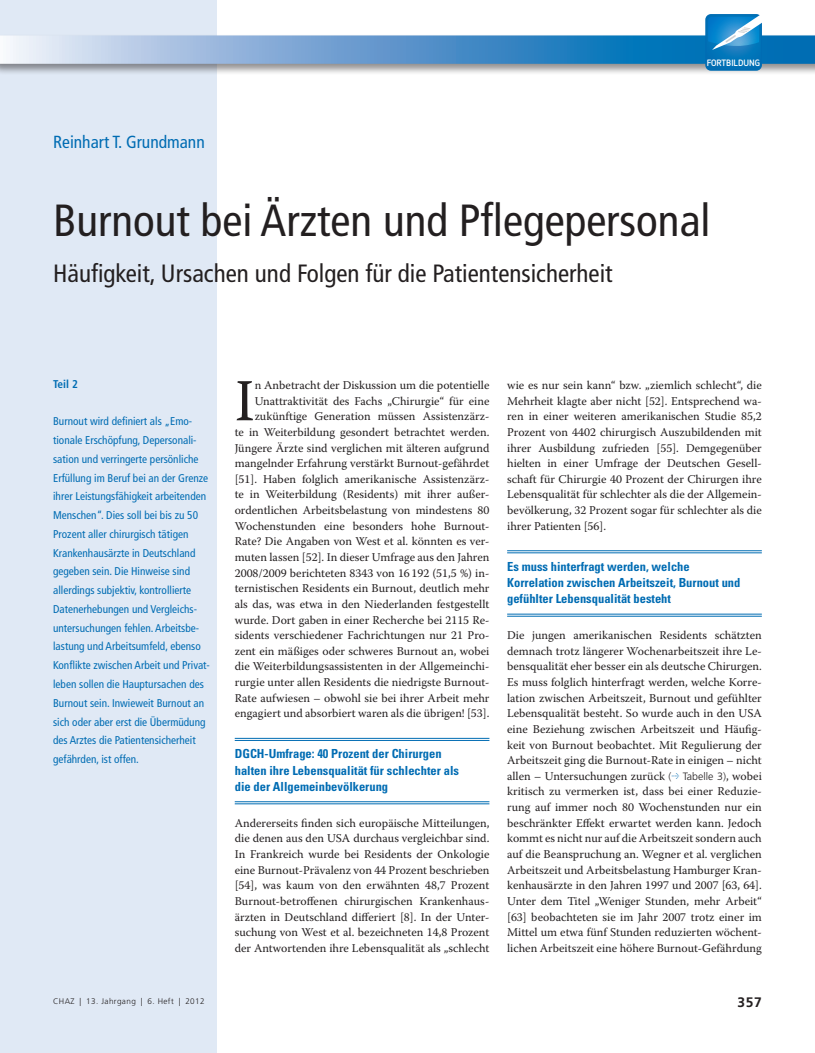
<style>
.page{position:relative;width:815px;height:1053px;background:#fff}
.page>*{position:absolute;margin:0;border:0;box-sizing:border-box;transform-origin:0 0}
.Grundschrift___Init{font:59.25px "Warnock Pro";color:#231f20}
.Headline1{font:condensed 45px "Frutiger LT Std";color:#231f20}
.Headline2{font:condensed 25px "Frutiger LT Std";color:#231f20}
.Autoren{font:condensed 17.5px "Frutiger LT Std";color:#006cb3}
.t1{font:700 13.75px "Frutiger LT Std";color:#231f20}
.Überschrift{font:700 condensed 12.5px/16.2px "Univers LT Std";color:#006cb3}
.Grundschrift{font:11.88px/15.6px "Warnock Pro";color:#231f20;text-align:justify}
.Grundschrift___Init-2{font:11.88px/15.6px "Warnock Pro";color:#231f20;text-align:right}
.Randspalte{font:condensed 11.25px/18.8px "Frutiger LT Std";color:#006cb3}
.Randspalte-2{font:700 condensed 11.25px "Frutiger LT Std";color:#006cb3}
.t2{font:700 9.25px "Netto OT";color:#fff}
.t3{font:300 8.12px "Frutiger LT Std";letter-spacing:.05em;color:#231f20}
.s1{font-family:"Frutiger LT Std";font-weight:300;font-size:10.62px}
</style>
<div class="page">
<div style="left:0;top:0;width:217px;height:1052px;background:#e0e9f5"></div>
<div style="left:0;top:34px;width:815px;height:42px;background:#231f20;opacity:.5"></div>
<svg style="left:0;top:14px;width:815px;height:56px"></svg>
<hr style="left:235px;top:738px;width:254px;height:1px;background:#006cb3">
<hr style="left:235px;top:740px;width:254px;height:1px;background:#006cb3">
<hr style="left:235px;top:801px;width:254px;height:1px;background:#006cb3">
<hr style="left:235px;top:803px;width:254px;height:1px;background:#006cb3">
<hr style="left:507px;top:550px;width:255px;height:1px;background:#006cb3">
<hr style="left:507px;top:552px;width:255px;height:1px;background:#006cb3">
<hr style="left:507px;top:614px;width:255px;height:1px;background:#006cb3">
<hr style="left:507px;top:616px;width:255px;height:1px;background:#006cb3">
<p class="Autoren" style="left:53px;top:132px;width:153px">Reinhart T. Grundmann</p>
<p class="t2" style="left:707px;top:56px;width:55px">FORTBILDUNG</p>
<p class="Headline1" style="left:53px;top:194px;width:659px">Burnout bei Ärzten und Pflegepersonal</p>
<p class="Headline2" style="left:53px;top:259px;width:561px">Häufigkeit, Ursachen und Folgen für die Patientensicherheit</p>
<p class="Randspalte-2" style="left:53px;top:377px;width:26px">Teil 2</p>
<p class="Randspalte" style="left:53px;top:412px;width:158px">Burnout wird definiert als „Emo&shy;tionale Erschöpfung, Depersonali&shy;sation und verringerte persönliche Erfüllung im Beruf bei an der Grenze ihrer Leistungsfähigkeit arbeitenden Menschen“. Dies soll bei bis zu 50<br>Prozent aller chirurgisch tätigen Krankenhausärzte in Deutschland gegeben sein. Die Hinweise sind allerdings subjektiv, kontrollierte Datenerhebungen und Vergleichs&shy;untersuchungen fehlen. Arbeitsbe&shy;lastung und Arbeitsumfeld, ebenso Konflikte zwischen Arbeit und Privat&shy;leben sollen die Hauptursachen des Burnout sein. Inwieweit Burnout an sich oder aber erst die Übermüdung des Arztes die Patientensicherheit gefährden, ist offen.</p>
<p class="Grundschrift___Init-2" style="left:235px;top:377px;width:256px">n Anbetracht der Diskussion um die potentielle Unattraktivität des Fachs „Chirurgie“ für eine zukünftige Generation müssen Assistenzärz-<br>te in Weiterbildung gesondert betrachtet werden.<br>Jüngere Ärzte sind verglichen mit älteren aufgrund mangelnder Erfahrung verstärkt Burnout-gefährdet [51]. Haben folglich amerikanische Assistenzärz&shy;te in Weiterbildung (Residents) mit ihrer außer&shy;ordentlichen Arbeitsbelastung von mindestens 80<br>Wochenstunden eine besonders hohe Burnout-Rate? Die Angaben von West et al. könnten es ver&shy;muten lassen [52]. In dieser Umfrage aus den Jahren 2008/2009 berichteten 8343 von 16192 (51,5 %) in&shy;ternistischen Residents ein Burnout, deutlich mehr als das, was etwa in den Niederlanden festgestellt wurde. Dort gaben in einer Recherche bei 2115 Re&shy;sidents verschiedener Fachrichtungen nur 21 Pro&shy;zent ein mäßiges oder schweres Burnout an, wobei die Weiterbildungsassistenten in der Allgemeinchi&shy;rurgie unter allen Residents die niedrigste Burnout-Rate aufwiesen – obwohl sie bei ihrer Arbeit mehr engagiert und absorbiert waren als die übrigen! [53].</p>
<p class="Überschrift" style="left:235px;top:745px;width:226px">DGCH-Umfrage: 40 Prozent der Chirurgen halten ihre Lebensqualität für schlechter als die der Allgemeinbevölkerung</p>
<p class="Grundschrift" style="left:235px;top:814px;width:256px">Andererseits finden sich europäische Mitteilungen, die denen aus den USA durchaus vergleichbar sind.<br>In Frankreich wurde bei Residents der Onkologie eine Burnout-Prävalenz von 44 Prozent beschrieben [54], was kaum von den erwähnten 48,7 Prozent Burnout-betroffenen chirurgischen Krankenhaus&shy;ärzten in Deutschland differiert [8]. In der Unter&shy;suchung von West et al. bezeichneten 14,8 Prozent der Antwortenden ihre Lebensqualität als „schlecht</p>
<p class="Grundschrift___Init" style="left:235px;top:365px;width:21px">I</p>
<p class="Grundschrift" style="left:507px;top:377px;width:256px">wie es nur sein kann“ bzw. „ziemlich schlecht“, die Mehrheit klagte aber nicht [52]. Entsprechend wa&shy;ren in einer weiteren amerikanischen Studie 85,2<br>Prozent von 4402 chirurgisch Auszubildenden mit ihrer Ausbildung zufrieden [55]. Demgegenüber hielten in einer Umfrage der Deutschen Gesell&shy;schaft für Chirurgie 40 Prozent der Chirurgen ihre Lebensqualität für schlechter als die der Allgemein&shy;bevölkerung, 32 Prozent sogar für schlechter als die ihrer Patienten [56].</p>
<p class="Überschrift" style="left:507px;top:558px;width:235px">Es muss hinterfragt werden, welche<br>Korrelation zwischen Arbeitszeit, Burnout und gefühlter Lebensqualität besteht</p>
<p class="Grundschrift" style="left:507px;top:627px;width:256px">Die jungen amerikanischen Residents schätzten demnach trotz längerer Wochenarbeitszeit ihre Le&shy;bensqualität eher besser ein als deutsche Chirurgen.<br>Es muss folglich hinterfragt werden, welche Korre&shy;lation zwischen Arbeitszeit, Burnout und gefühlter Lebensqualität besteht. So wurde auch in den USA eine Beziehung zwischen Arbeitszeit und Häufig&shy;keit von Burnout beobachtet. Mit Regulierung der Arbeitszeit ging die Burnout-Rate in einigen – nicht allen – Untersuchungen zurück <span class="s1">( Tabelle 3)</span>, wobei kritisch zu vermerken ist, dass bei einer Reduzie&shy;rung auf immer noch 80 Wochenstunden nur ein beschränkter Effekt erwartet werden kann. Jedoch kommt es nicht nur auf die Arbeitszeit sondern auch auf die Beanspruchung an. Wegner et al. verglichen Arbeitszeit und Arbeitsbelastung Hamburger Kran&shy;kenhausärzte in den Jahren 1997 und 2007 [63, 64].<br>Unter dem Titel „Weniger Stunden, mehr Arbeit“ [63] beobachteten sie im Jahr 2007 trotz einer im Mittel um etwa fünf Stunden reduzierten wöchent&shy;lichen Arbeitszeit eine höhere Burnout-Gefährdung</p>
<p class="t3" style="left:53px;top:996px;width:153px">CHAZ | 13. Jahrgang | 6. Heft | 2012</p>
<p class="t1" style="left:738px;top:994px;width:26px">357</p>
</div>
